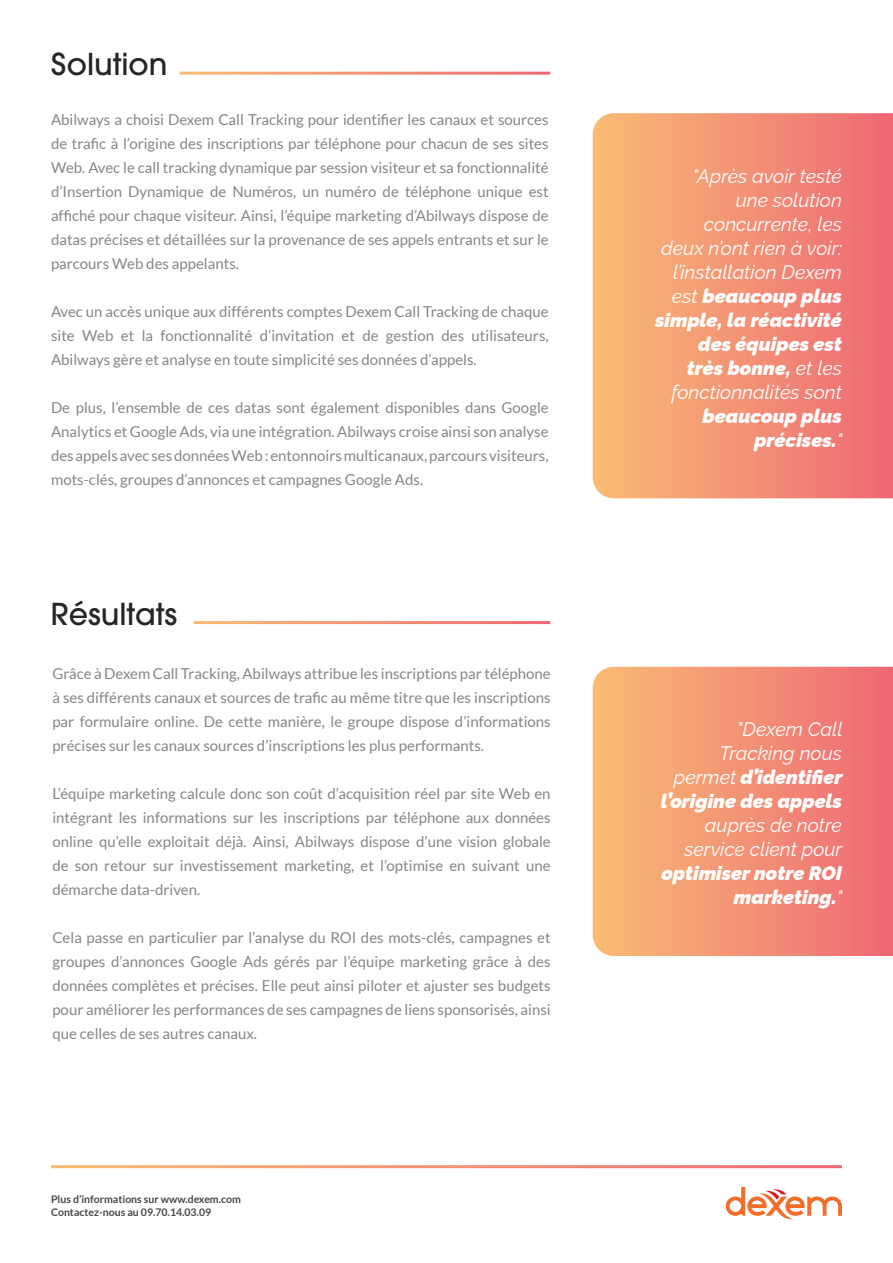
<style>
.page{position:relative;width:893px;height:1263px;background:#fff}
.page>*{position:absolute;margin:0;border:0;box-sizing:border-box;transform-origin:0 0}
.t1{font:500 30px "ITC Avant Garde Pro";color:#242628}
.t2{font:italic 19.5px/24px "Raleway";color:#fff;text-align:right}
.t3{font:italic 900 19.5px/24px "Raleway";color:#fff;text-align:right}
.t4{font:15px/24px "Lato";color:#848688;text-align:justify}
.t5{font:700 10.5px/13.5px "Lato";color:#454748}
.s1{font-weight:900}
.s2{font-weight:400}
</style>
<div class="page">
<svg style="left:726px;top:1187px;width:116px;height:33px"></svg>
<svg style="left:593px;top:113px;width:300px;height:385px;background:#f39274"></svg>
<svg style="left:593px;top:667px;width:300px;height:289px;background:#f39274"></svg>
<h1 class="t1" style="left:51px;top:45px;width:118px">Solution</h1>
<p class="t4" style="left:51px;top:108px;width:499px">Abilways a choisi Dexem Call Tracking pour identifier les canaux et sources de trafic à l’origine des inscriptions par téléphone pour chacun de ses sites Web. Avec le call tracking dynamique par session visiteur et sa fonctionnalité d’Insertion Dynamique de Numéros, un numéro de téléphone unique est affiché pour chaque visiteur. Ainsi, l’équipe marketing d’Abilways dispose de datas précises et détaillées sur la provenance de ses appels entrants et sur le parcours Web des appelants.</p>
<p class="t4" style="left:51px;top:300px;width:499px">Avec un accès unique aux différents comptes Dexem Call Tracking de chaque site Web et la fonctionnalité d’invitation et de gestion des utilisateurs, Abilways gère et analyse en toute simplicité ses données d’appels.</p>
<p class="t4" style="left:51px;top:396px;width:499px">De plus, l’ensemble de ces datas sont également disponibles dans Google Analytics et Google Ads, via une intégration. Abilways croise ainsi son analyse des appels avec ses données Web : entonnoirs multicanaux, parcours visiteurs, mots-clés, groupes d’annonces et campagnes Google Ads.</p>
<h1 class="t1" style="left:51px;top:594px;width:128px">Résultats</h1>
<p class="t4" style="left:52px;top:661px;width:500px">Grâce à Dexem Call Tracking, Abilways attribue les inscriptions par téléphone à ses différents canaux et sources de trafic au même titre que les inscriptions par formulaire online. De cette manière, le groupe dispose d’informations précises sur les canaux sources d’inscriptions les plus performants.</p>
<p class="t4" style="left:52px;top:781px;width:500px">L’équipe marketing calcule donc son coût d’acquisition réel par site Web en intégrant les informations sur les inscriptions par téléphone aux données online qu’elle exploitait déjà. Ainsi, Abilways dispose d’une vision globale de son retour sur investissement marketing, et l’optimise en suivant une démarche data-driven.</p>
<p class="t4" style="left:52px;top:925px;width:500px">Cela passe en particulier par l’analyse du ROI des mots-clés, campagnes et groupes d’annonces Google Ads gérés par l’équipe marketing grâce à des données complètes et précises. Elle peut ainsi piloter et ajuster ses budgets pour améliorer les performances de ses campagnes de liens sponsorisés, ainsi que celles de ses autres canaux.</p>
<p class="t5" style="left:51px;top:1192px;width:191px">Plus d’informations sur www.dexem.com<br>Contactez-nous au 09.70.14.03.09</p>
<h2 class="t2" style="left:655px;top:161px;width:188px">"Après avoir testé<br>une solution concurrente, les<br>deux n’ont rien à voir: l’installation Dexem est <span class="s1">beaucoup plus simple, la réactivité des équipes est<br>très bonne,</span> et les fonctionnalités sont</h2>
<h2 class="t3" style="left:703px;top:402px;width:141px">beaucoup plus précises.<span class="s2">"</span></h2>
<h2 class="t3" style="left:661px;top:715px;width:183px"><span class="s2">"Dexem Call<br>Tracking nous permet</span> d’identifier l’origine des appels</h2>
<h2 class="t2" style="left:684px;top:811px;width:159px">auprès de notre service client pour</h2>
<h2 class="t3" style="left:661px;top:859px;width:182px">optimiser notre ROI marketing.<span class="s2">"</span></h2>
</div>
